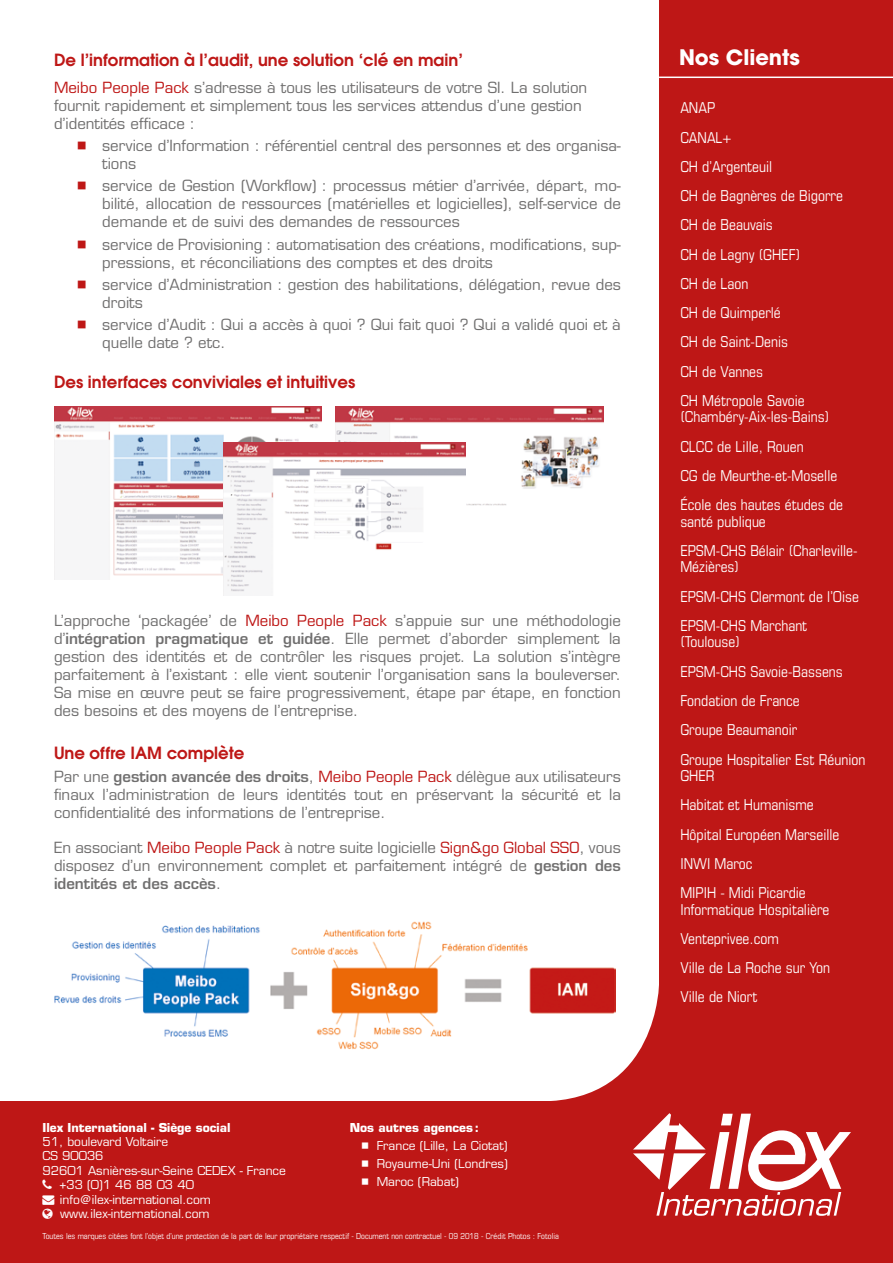
<style>
.page{position:relative;width:893px;height:1263px;background:#fff}
.page>*{position:absolute;margin:0;border:0;box-sizing:border-box;transform-origin:0 0}
.bandeau_titre{font:700 21px "Avant Garde";color:#fff}
.t1{font:600 16.5px "Avant Garde";color:#be1716}
.t2{font:15px/18px "Eurostile LT Std";color:#706f6f}
.bandeau_texte{font:condensed 15px/16.5px "Eurostile LT Std";color:#fff}
.t3{font:12px "Eurostile LT Std";color:#fff}
.t4{font:700 12px "Eurostile LT Std";color:#fff}
.t5{font:condensed 8.25px "Eurostile LT Std";color:#fff}
.s1{color:#be1716}
.s2{font-weight:600}
</style>
<div class="page">
<div style="left:659px;top:0;width:234px;height:1263px;background:#be1716"></div>
<div style="left:0;top:1101px;width:893px;height:162px;background:#be1716"></div>
<div style="left:540px;top:982px;width:290px;height:281px;background:#be1716;border-radius:119px"></div>
<hr style="left:660px;top:77px;width:233px;height:1px;background:#fff">
<svg style="left:633px;top:1113px;width:218px;height:103px"></svg>
<img style="left:336px;top:406px;width:268px;height:100px">
<img style="left:54px;top:406px;width:268px;height:174px">
<img style="left:224px;top:442px;width:241px;height:150px">
<img style="left:54px;top:921px;width:561px;height:133px">
<h3 class="t1" style="left:54px;top:50px;width:410px">De l’information à l’audit, une solution ‘clé en main’</h3>
<h3 class="t2" style="left:54px;top:79px;width:535px"><span class="s1">Meibo People Pack</span> s’adresse à tous les utilisateurs de votre SI. La solution fournit rapidement et simplement tous les services attendus d’une gestion d’identités efficace :</h3>
<p class="t2" style="left:102px;top:137px;width:520px">service d’Information : référentiel central des personnes et des organisa&shy;tions</p>
<p class="t2" style="left:102px;top:177px;width:520px;text-align:justify">service de Gestion (Workflow) : processus métier d’arrivée, départ, mo&shy;bilité, allocation de ressources (matérielles et logicielles), self-service de demande et de suivi des demandes de ressources</p>
<p class="t2" style="left:102px;top:235px;width:520px">service de Provisioning : automatisation des créations, modifications, sup&shy;pressions, et réconciliations des comptes et des droits</p>
<p class="t2" style="left:102px;top:276px;width:520px">service d’Administration : gestion des habilitations, délégation, revue des droits</p>
<p class="t2" style="left:102px;top:316px;width:520px">service d’Audit : Qui a accès à quoi ? Qui fait quoi ? Qui a validé quoi et à quelle date ? etc.</p>
<h3 class="t1" style="left:54px;top:371px;width:303px">Des interfaces conviviales et intuitives</h3>
<p class="t2" style="left:54px;top:611px;width:568px;text-align:justify">L’approche ‘packagée’ de <span class="s1">Meibo People Pack</span> s’appuie sur une méthodologie d’<span class="s2">intégration pragmatique et guidée</span>. Elle permet d’aborder simplement la gestion des identités et de contrôler les risques projet. La solution s’intègre parfaitement à l’existant : elle vient soutenir l’organisation sans la bouleverser.<br>Sa mise en œuvre peut se faire progressivement, étape par étape, en fonction des besoins et des moyens de l’entreprise.</p>
<h3 class="t1" style="left:54px;top:742px;width:192px">Une offre IAM complète</h3>
<p class="t2" style="left:54px;top:767px;width:568px;text-align:justify">Par une <span class="s2">gestion avancée des droits</span>, <span class="s1">Meibo People Pack</span> délègue aux utilisateurs finaux l’administration de leurs identités tout en préservant la sécurité et la confidentialité des informations de l’entreprise.</p>
<p class="t2" style="left:54px;top:838px;width:568px;text-align:justify">En associant <span class="s1">Meibo People Pack</span> à notre suite logicielle <span class="s1">Sign&amp;go Global SSO</span>, vous disposez d’un environnement complet et parfaitement intégré de <span class="s2">gestion des identités et des accès</span>.</p>
<p class="t4" style="left:43px;top:1120px;width:189px">Ilex International - Siège social</p>
<p class="t3" style="left:43px;top:1134px;width:127px">51, boulevard Voltaire</p>
<p class="t3" style="left:43px;top:1149px;width:63px">CS 90036</p>
<p class="t3" style="left:43px;top:1163px;width:245px">92601 Asnières-sur-Seine CEDEX - France</p>
<p class="t3" style="left:59px;top:1178px;width:136px">+33 (0)1 46 88 03 40</p>
<p class="t3" style="left:43px;top:1192px;width:170px">→ info@ilex-international.com</p>
<p class="t3" style="left:60px;top:1206px;width:151px">www.ilex-international.com</p>
<p class="t4" style="left:350px;top:1120px;width:131px">Nos autres agences :</p>
<p class="t3" style="left:377px;top:1138px;width:132px">France (Lille, La Ciotat)</p>
<p class="t3" style="left:377px;top:1156px;width:133px">Royaume-Uni (Londres)</p>
<p class="t3" style="left:377px;top:1174px;width:84px">Maroc (Rabat)</p>
<p class="t5" style="left:43px;top:1231px;width:518px">Toutes les marques citées font l’objet d’une protection de la part de leur propriétaire respectif - Document non contractuel - 09 2018 - Crédit Photos : Fotolia</p>
<p class="bandeau_titre" style="left:679px;top:43px;width:123px">Nos Clients</p>
<p class="bandeau_texte" style="left:680px;top:99px;width:36px">ANAP</p>
<p class="bandeau_texte" style="left:680px;top:129px;width:53px">CANAL+</p>
<p class="bandeau_texte" style="left:680px;top:158px;width:93px">CH d’Argenteuil</p>
<p class="bandeau_texte" style="left:680px;top:187px;width:164px">CH de Bagnères de Bigorre</p>
<p class="bandeau_texte" style="left:680px;top:216px;width:94px">CH de Beauvais</p>
<p class="bandeau_texte" style="left:680px;top:246px;width:121px">CH de Lagny (GHEF)</p>
<p class="bandeau_texte" style="left:680px;top:275px;width:70px">CH de Laon</p>
<p class="bandeau_texte" style="left:680px;top:304px;width:102px">CH de Quimperlé</p>
<p class="bandeau_texte" style="left:680px;top:333px;width:109px">CH de Saint-Denis</p>
<p class="bandeau_texte" style="left:680px;top:363px;width:84px">CH de Vannes</p>
<p class="bandeau_texte" style="left:680px;top:392px;width:150px">CH Métropole Savoie (Chambéry-Aix-les-Bains)</p>
<p class="bandeau_texte" style="left:680px;top:438px;width:125px">CLCC de Lille, Rouen</p>
<p class="bandeau_texte" style="left:680px;top:467px;width:158px">CG de Meurthe-et-Moselle</p>
<p class="bandeau_texte" style="left:680px;top:496px;width:164px">École des hautes études de santé publique</p>
<p class="bandeau_texte" style="left:680px;top:542px;width:179px">EPSM-CHS Bélair (Charleville-<br>Mézières)</p>
<p class="bandeau_texte" style="left:680px;top:588px;width:180px">EPSM-CHS Clermont de l’Oise</p>
<p class="bandeau_texte" style="left:680px;top:617px;width:128px">EPSM-CHS Marchant (Toulouse)</p>
<p class="bandeau_texte" style="left:680px;top:663px;width:164px">EPSM-CHS Savoie-Bassens</p>
<p class="bandeau_texte" style="left:680px;top:692px;width:121px">Fondation de France</p>
<p class="bandeau_texte" style="left:680px;top:721px;width:118px">Groupe Beaumanoir</p>
<p class="bandeau_texte" style="left:680px;top:751px;width:187px">Groupe Hospitalier Est Réunion<br>GHER</p>
<p class="bandeau_texte" style="left:680px;top:796px;width:135px">Habitat et Humanisme</p>
<p class="bandeau_texte" style="left:680px;top:826px;width:161px">Hôpital Européen Marseille</p>
<p class="bandeau_texte" style="left:680px;top:855px;width:74px">INWI Maroc</p>
<p class="bandeau_texte" style="left:680px;top:884px;width:151px">MIPIH - Midi Picardie<br>Informatique Hospitalière</p>
<p class="bandeau_texte" style="left:680px;top:930px;width:100px">Venteprivee.com</p>
<p class="bandeau_texte" style="left:680px;top:959px;width:151px">Ville de La Roche sur Yon</p>
<p class="bandeau_texte" style="left:680px;top:988px;width:78px">Ville de Niort</p>
</div>
